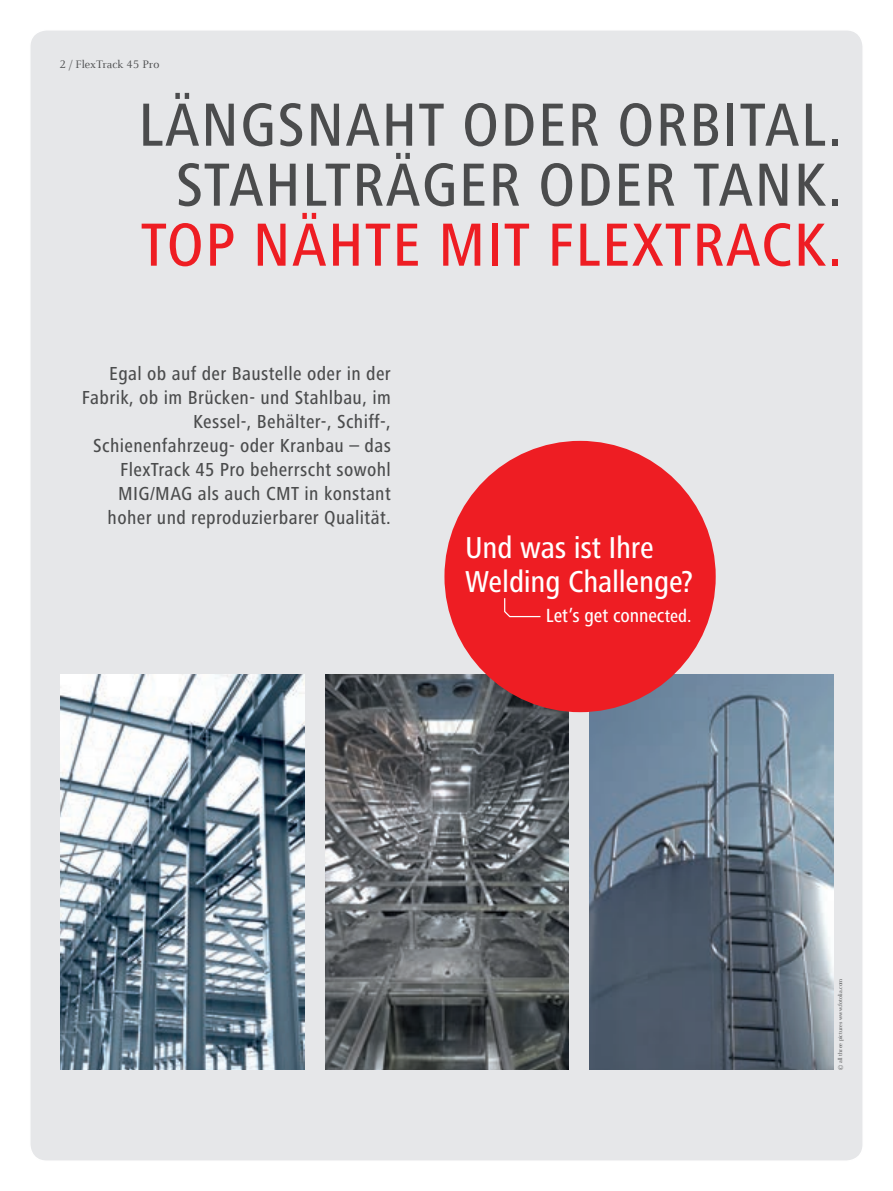
<style>
.page{position:relative;width:893px;height:1191px;background:#fff}
.page>*{position:absolute;margin:0;border:0;box-sizing:border-box;transform-origin:0 0}
.t1{font:500 condensed 63px/60px "Frutiger Next LTW1 G";letter-spacing:.02em;color:#4b4c4d;text-align:center}
.t2{font:500 condensed 63px "Frutiger Next LTW1 G";letter-spacing:.02em;color:#ee1d23}
.t3{font:500 condensed 31.35px/33.9px "Frutiger Next LTW1 G";letter-spacing:-.005em;color:#fff}
.t4{font:500 condensed 19.65px "Frutiger Next LTW1 G";letter-spacing:-.005em;color:#fff}
.t5{font:500 condensed 19.5px/24px "Frutiger Next LTW1 G";letter-spacing:.02em;color:#4b4c4d;text-align:right}
.t6{font:12px "Celeste Offc Pro";color:#4b4c4d}
.t7{font:6px "Celeste Offc Pro";color:#4b4c4d}
.s1{font-size:18.45px}
</style>
<div class="page">
<div style="left:30px;top:30px;width:833px;height:1131px;background:#e6e7e9;border-radius:17px"></div>
<img style="left:61px;top:674px;width:243px;height:395px">
<img style="left:590px;top:674px;width:243px;height:395px">
<img style="left:325px;top:674px;width:244px;height:395px">
<div style="left:444px;top:441px;width:272px;height:271px;background:#ee1d23;border-radius:50%"></div>
<svg style="left:504px;top:598px;width:37px;height:20px"></svg>
<p class="t6" style="left:60px;top:57px;width:101px">2 / FlexTrack 45 Pro</p>
<h1 class="t1" style="left:138px;top:95px;width:706px">LÄNGSNAHT ODER ORBITAL.<br>STAHLTRÄGER ODER TANK.</h1>
<h1 class="t2" style="left:141px;top:209px;width:703px">TOP NÄHTE MIT FLEXTRACK.</h1>
<p class="t5" style="left:82px;top:361px;width:310px">Egal ob auf der Baustelle oder in der Fabrik, ob im Brücken- und Stahlbau, im Kessel-, Behälter-, Schiff-, Schienenfahrzeug- oder Kranbau – das FlexTrack 45 Pro beherrscht sowohl MIG/MAG als auch CMT in konstant hoher und reproduzierbarer Qualität.</p>
<h2 class="t3" style="left:465px;top:530px;width:229px">Und was ist Ihre<br>Welding Challenge?</h2>
<p class="t4" style="left:546px;top:604px;width:147px">Let’s get connec<span class="s1">ted.</span></p>
<p class="t7" style="left:836px;top:1069px;width:93px;rotate:-90deg">© all three pictures www.fotolia.com</p>
</div>
